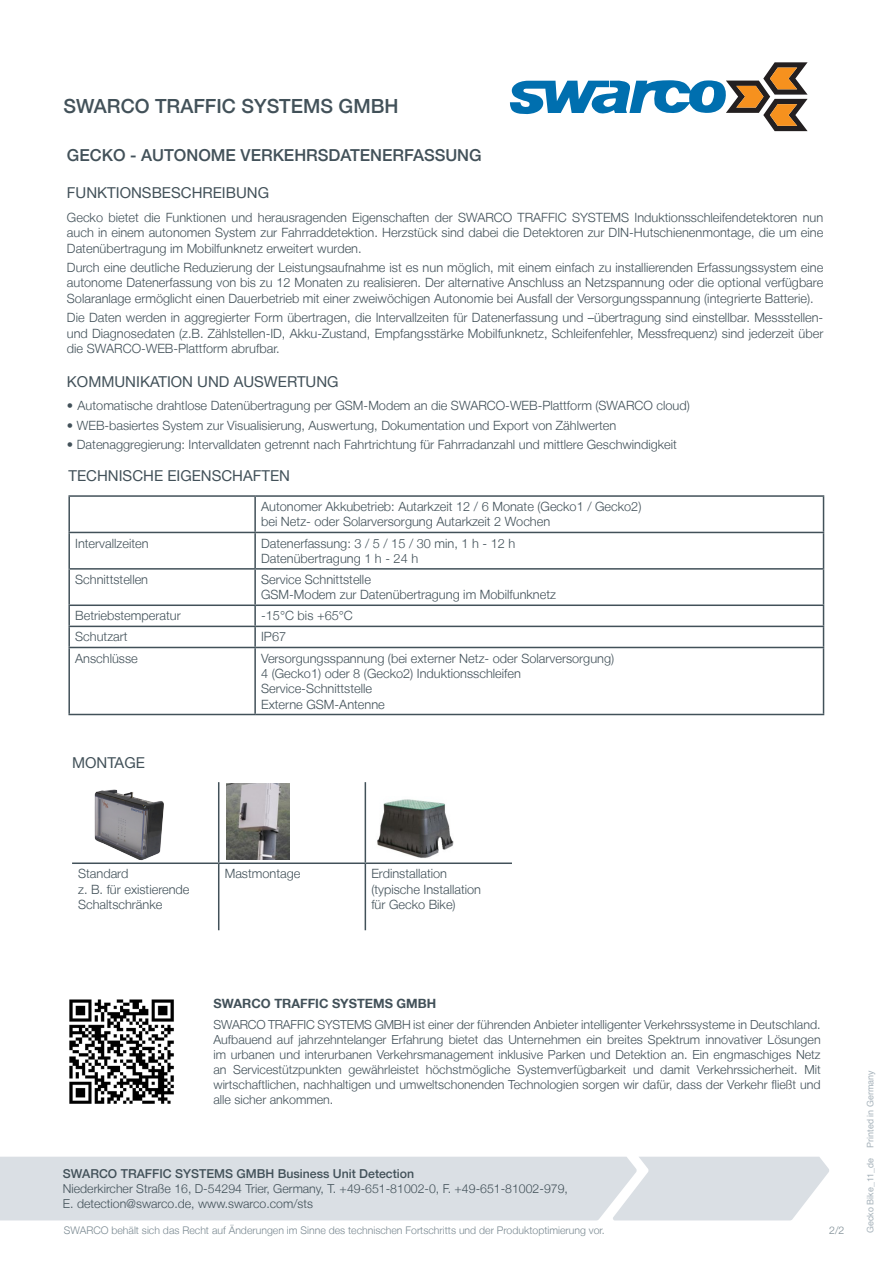
<style>
.page{position:relative;width:893px;height:1263px;background:#fff}
.page>*{position:absolute;margin:0;border:0;box-sizing:border-box;transform-origin:0 0}
.t1{font:500 19.5px "Helvetica Neue LT";color:#425159}
.t2{font:500 16.5px "Helvetica Neue LT";color:#425159}
.t3{font:15px "Helvetica Neue LT";color:#425159}
.t4{font:300 12.75px/15.3px "Helvetica Neue LT";color:#425159;text-align:justify}
.t5{font:700 12.75px "Helvetica Neue LT";color:#425159}
.t6{font:300 12.45px/15px "Helvetica Neue LT";color:#425159;text-align:justify}
.t7{font:300 12.3px/14.7px "Helvetica Neue LT";color:#425159}
.t8{font:500 12.3px "Helvetica Neue LT";color:#425159}
.t9{font:300 10.5px "Helvetica Neue LT";color:#7b8a92}
.t10{font:9px "Helvetica";color:#a7b3bb}
</style>
<div class="page">
<hr style="left:218px;top:782px;width:1px;height:80px;background:#425159">
<hr style="left:365px;top:782px;width:1px;height:80px;background:#425159">
<hr style="left:72px;top:862px;width:147px;height:2px;background:#425159">
<hr style="left:219px;top:862px;width:146px;height:2px;background:#425159">
<hr style="left:218px;top:864px;width:1px;height:66px;background:#425159">
<hr style="left:365px;top:862px;width:147px;height:2px;background:#425159">
<hr style="left:365px;top:864px;width:1px;height:66px;background:#425159">
<div style="left:0;top:1157px;width:829px;height:63px;background:#dadfe4"></div>
<svg style="left:509px;top:62px;width:299px;height:69px"></svg>
<img style="left:69px;top:999px;width:105px;height:105px">
<hr style="left:68px;top:495px;width:187px;height:2px;background:#425159">
<hr style="left:68px;top:497px;width:2px;height:35px;background:#425159">
<hr style="left:255px;top:495px;width:569px;height:2px;background:#425159">
<hr style="left:254px;top:497px;width:2px;height:35px;background:#425159">
<hr style="left:823px;top:497px;width:1px;height:35px;background:#425159">
<hr style="left:68px;top:532px;width:187px;height:1px;background:#425159">
<hr style="left:68px;top:533px;width:2px;height:35px;background:#425159">
<hr style="left:255px;top:532px;width:569px;height:1px;background:#425159">
<hr style="left:254px;top:533px;width:2px;height:35px;background:#425159">
<hr style="left:823px;top:533px;width:1px;height:35px;background:#425159">
<hr style="left:68px;top:568px;width:187px;height:2px;background:#425159">
<hr style="left:68px;top:570px;width:2px;height:34px;background:#425159">
<hr style="left:255px;top:568px;width:569px;height:2px;background:#425159">
<hr style="left:254px;top:570px;width:2px;height:34px;background:#425159">
<hr style="left:823px;top:570px;width:1px;height:34px;background:#425159">
<hr style="left:68px;top:604px;width:187px;height:2px;background:#425159">
<hr style="left:68px;top:606px;width:2px;height:20px;background:#425159">
<hr style="left:255px;top:604px;width:569px;height:2px;background:#425159">
<hr style="left:254px;top:606px;width:2px;height:20px;background:#425159">
<hr style="left:68px;top:626px;width:187px;height:1px;background:#425159">
<hr style="left:68px;top:627px;width:2px;height:20px;background:#425159">
<hr style="left:255px;top:626px;width:569px;height:1px;background:#425159">
<hr style="left:254px;top:627px;width:2px;height:20px;background:#425159">
<svg style="left:823px;top:606px;width:1px;height:41px"></svg>
<hr style="left:68px;top:647px;width:187px;height:1px;background:#425159">
<hr style="left:68px;top:648px;width:2px;height:66px;background:#425159">
<hr style="left:255px;top:647px;width:569px;height:1px;background:#425159">
<hr style="left:254px;top:648px;width:2px;height:66px;background:#425159">
<hr style="left:823px;top:648px;width:1px;height:66px;background:#425159">
<hr style="left:68px;top:714px;width:187px;height:1px;background:#425159">
<hr style="left:255px;top:714px;width:569px;height:1px;background:#425159">
<img style="left:227px;top:783px;width:62px;height:76px">
<img style="left:377px;top:799px;width:77px;height:59px">
<img style="left:94px;top:789px;width:70px;height:72px">
<p class="t1" style="left:63px;top:94px;width:337px">SWARCO TRAFFIC SYSTEMS GMBH</p>
<p class="t2" style="left:67px;top:145px;width:416px">GECKO - AUTONOME VERKEHRSDATENERFASSUNG</p>
<p class="t3" style="left:67px;top:184px;width:204px">FUNKTIONSBESCHREIBUNG</p>
<p class="t4" style="left:67px;top:210px;width:758px">Gecko bietet die Funktionen und herausragenden Eigenschaften der SWARCO TRAFFIC SYSTEMS Induktionsschleifendetektoren nun auch in einem autonomen System zur Fahrraddetektion. Herzstück sind dabei die Detektoren zur DIN-Hutschienenmontage, die um eine Datenübertragung im Mobilfunknetz erweitert wurden.</p>
<p class="t4" style="left:67px;top:260px;width:758px">Durch eine deutliche Reduzierung der Leistungsaufnahme ist es nun möglich, mit einem einfach zu installierenden Erfassungssystem eine autonome Datenerfassung von bis zu 12 Monaten zu realisieren. Der alternative Anschluss an Netzspannung oder die optional verfügbare Solaranlage ermöglicht einen Dauerbetrieb mit einer zweiwöchigen Autonomie bei Ausfall der Versorgungsspannung (integrierte Batterie).</p>
<p class="t4" style="left:67px;top:310px;width:758px">Die Daten werden in aggregierter Form übertragen, die Intervallzeiten für Datenerfassung und –übertragung sind einstellbar. Messstellen&shy;und Diagnosedaten (z.B. Zählstellen-ID, Akku-Zustand, Empfangsstärke Mobilfunknetz, Schleifenfehler, Messfrequenz) sind jederzeit über die SWARCO-WEB-Plattform abrufbar.</p>
<p class="t3" style="left:67px;top:372px;width:273px">KOMMUNIKATION UND AUSWERTUNG</p>
<p class="t4" style="left:67px;top:398px;width:624px">• Automatische drahtlose Datenübertragung per GSM-Modem an die SWARCO-WEB-Plattform (SWARCO cloud)</p>
<p class="t4" style="left:67px;top:417px;width:551px">• WEB-basiertes System zur Visualisierung, Auswertung, Dokumentation und Export von Zählwerten</p>
<p class="t4" style="left:67px;top:437px;width:612px">• Datenaggregierung: Intervalldaten getrennt nach Fahrtrichtung für Fahrradanzahl und mittlere Geschwindigkeit</p>
<p class="t3" style="left:68px;top:466px;width:223px">TECHNISCHE EIGENSCHAFTEN</p>
<p class="t4" style="left:261px;top:499px;width:382px">Autonomer Akkubetrieb: Autarkzeit 12 / 6 Monate (Gecko1 / Gecko2)</p>
<p class="t4" style="left:261px;top:514px;width:291px">bei Netz- oder Solarversorgung Autarkzeit 2 Wochen</p>
<p class="t4" style="left:75px;top:535px;width:75px">Intervallzeiten</p>
<p class="t4" style="left:261px;top:535px;width:256px">Datenerfassung: 3 / 5 / 15 / 30 min, 1 h - 12 h</p>
<p class="t4" style="left:261px;top:550px;width:159px">Datenübertragung 1 h - 24 h</p>
<p class="t4" style="left:75px;top:571px;width:74px">Schnittstellen</p>
<p class="t4" style="left:261px;top:571px;width:111px">Service Schnittstelle</p>
<p class="t4" style="left:261px;top:587px;width:296px">GSM-Modem zur Datenübertragung im Mobilfunknetz</p>
<p class="t4" style="left:75px;top:608px;width:107px">Betriebstemperatur</p>
<p class="t4" style="left:261px;top:608px;width:93px">-15°C bis +65°C</p>
<p class="t4" style="left:75px;top:629px;width:54px">Schutzart</p>
<p class="t4" style="left:261px;top:629px;width:27px">IP67</p>
<p class="t4" style="left:75px;top:650px;width:64px">Anschlüsse</p>
<p class="t4" style="left:261px;top:650px;width:355px">Versorgungsspannung (bei externer Netz- oder Solarversorgung)</p>
<p class="t4" style="left:261px;top:665px;width:261px">4 (Gecko1) oder 8 (Gecko2) Induktionsschleifen</p>
<p class="t4" style="left:261px;top:681px;width:112px">Service-Schnittstelle</p>
<p class="t4" style="left:261px;top:696px;width:125px">Externe GSM-Antenne</p>
<p class="t3" style="left:72px;top:753px;width:74px">MONTAGE</p>
<p class="t4" style="left:78px;top:866px;width:113px;text-align:left">Standard<br>z. B. für existierende<br>Schaltschränke</p>
<p class="t4" style="left:225px;top:866px;width:77px">Mastmontage</p>
<p class="t4" style="left:371px;top:866px;width:77px">Erdinstallation</p>
<p class="t4" style="left:371px;top:881px;width:111px">(typische Installation für Gecko Bike)</p>
<p class="t5" style="left:213px;top:996px;width:224px">SWARCO TRAFFIC SYSTEMS GMBH</p>
<p class="t6" style="left:213px;top:1016px;width:609px">SWARCO TRAFFIC SYSTEMS GMBH ist einer der führenden Anbieter intelligenter Verkehrssysteme in Deutschland.<br>Aufbauend auf jahrzehntelanger Erfahrung bietet das Unternehmen ein breites Spektrum innovativer Lösungen im urbanen und interurbanen Verkehrsmanagement inklusive Parken und Detektion an. Ein engmaschiges Netz an Servicestützpunkten gewährleistet höchstmögliche Systemverfügbarkeit und damit Verkehrssicherheit. Mit wirtschaftlichen, nachhaltigen und umweltschonenden Technologien sorgen wir dafür, dass der Verkehr fließt und alle sicher ankommen.</p>
<p class="t8" style="left:63px;top:1167px;width:353px">SWARCO TRAFFIC SYSTEMS GMBH Business Unit Detection</p>
<p class="t7" style="left:63px;top:1181px;width:507px">Niederkircher Straße 16, D-54294 Trier, Germany, T. +49-651-81002-0, F. +49-651-81002-979,<br>E. detection@swarco.de, www.swarco.com/sts</p>
<p class="t9" style="left:64px;top:1224px;width:543px">SWARCO behält sich das Recht auf Änderungen im Sinne des technischen Fortschritts und der Produktoptimierung vor.</p>
<p class="t9" style="left:829px;top:1224px;width:17px">2/2</p>
<p class="t10" style="left:863px;top:1233px;width:164px;rotate:-90deg">Gecko Bike_11_de Printed in Germany</p>
</div>
